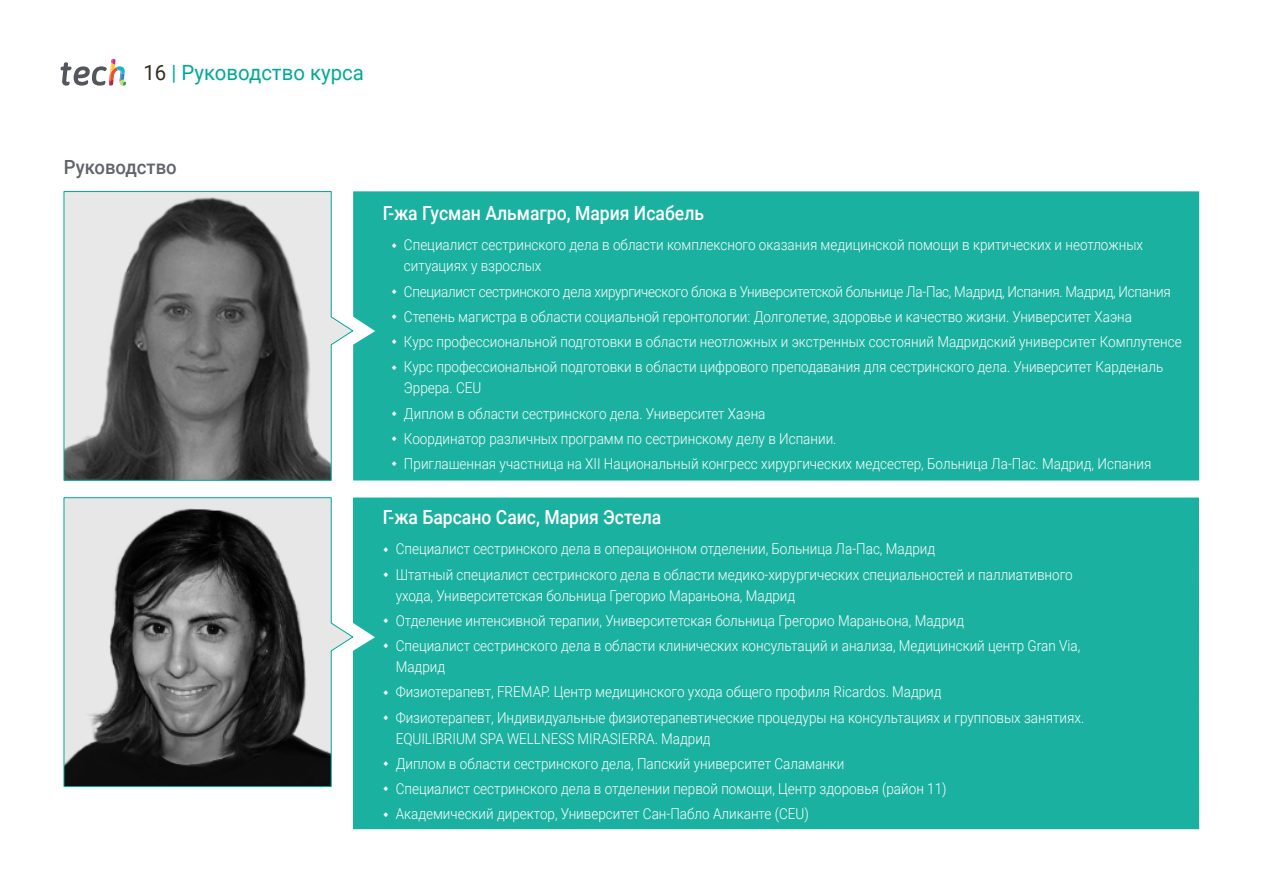
<style>
.page{position:relative;width:1263px;height:893px;background:#fff}
.page>*{position:absolute;margin:0;border:0;box-sizing:border-box;transform-origin:0 0}
.t1{font:21px "Roboto";color:#00a996}
.t2{font:500 19.5px "Roboto";color:#fff;scale:.9 1}
.t3{font:500 19.5px "Roboto";color:#61646a;scale:.95 1}
.t4{font:300 15px/25.2px "Roboto";color:#fff;scale:.9 1}
.s1{color:#312e20}
</style>
<div class="page">
<svg style="left:61px;top:59px;width:65px;height:27px"></svg>
<div style="left:353px;top:191px;width:846px;height:289px;background:#1ab1a0"></div>
<svg style="left:64px;top:191px;width:289px;height:290px;background:#8a8c8c"></svg>
<div style="left:353px;top:497px;width:846px;height:332px;background:#1ab1a0"></div>
<svg style="left:64px;top:497px;width:289px;height:290px;background:#7c7e7e"></svg>
<svg style="left:392px;top:243px;width:5px;height:5px"></svg>
<svg style="left:392px;top:289px;width:5px;height:5px"></svg>
<svg style="left:392px;top:314px;width:5px;height:5px"></svg>
<svg style="left:392px;top:339px;width:5px;height:5px"></svg>
<svg style="left:392px;top:365px;width:5px;height:5px"></svg>
<svg style="left:392px;top:411px;width:5px;height:5px"></svg>
<svg style="left:392px;top:436px;width:5px;height:5px"></svg>
<svg style="left:392px;top:461px;width:5px;height:5px"></svg>
<svg style="left:384px;top:547px;width:4px;height:5px"></svg>
<svg style="left:384px;top:572px;width:4px;height:5px"></svg>
<svg style="left:384px;top:618px;width:4px;height:5px"></svg>
<svg style="left:384px;top:643px;width:4px;height:5px"></svg>
<svg style="left:384px;top:690px;width:4px;height:5px"></svg>
<svg style="left:384px;top:715px;width:4px;height:5px"></svg>
<svg style="left:384px;top:761px;width:4px;height:5px"></svg>
<svg style="left:384px;top:786px;width:4px;height:5px"></svg>
<svg style="left:384px;top:812px;width:4px;height:5px"></svg>
<h1 class="t1" style="left:144px;top:57px;width:222px"><span class="s1">16</span> | Руководство курса</h1>
<h2 class="t3" style="left:64px;top:154px;width:120px">Руководство</h2>
<h2 class="t2" style="left:383px;top:199px;width:359px">Г-жа Гусман Альмагро, Мария Исабель</h2>
<p class="t4" style="left:404px;top:234px;width:823px;line-height:21px">Специалист сестринского дела в области комплексного оказания медицинской помощи в критических и неотложных ситуациях у взрослых</p>
<p class="t4" style="left:404px;top:278px;width:866px">Специалист сестринского дела хирургического блока в Университетской больнице Ла-Пас, Мадрид, Испания. Мадрид, Испания Степень магистра в области социальной геронтологии: Долголетие, здоровье и качество жизни. Университет Хаэна<br>Курс профессиональной подготовки в области неотложных и экстренных состояний Мадридский университет Комплутенсе Курс профессиональной подготовки в области цифрового преподавания для сестринского дела. Университет Карденаль</p>
<p class="t4" style="left:404px;top:375px;width:832px">Эррера. CEU<br>Диплом в области сестринского дела. Университет Хаэна<br>Координатор различных программ по сестринскому делу в Испании.<br>Приглашенная участница на XII Национальный конгресс хирургических медсестер, Больница Ла-Пас. Мадрид, Испания</p>
<h2 class="t2" style="left:383px;top:503px;width:311px">Г-жа Барсано Саис, Мария Эстела</h2>
<p class="t4" style="left:396px;top:536px;width:754px">Специалист сестринского дела в операционном отделении, Больница Ла-Пас, Мадрид<br>Штатный специалист сестринского дела в области медико-хирургических специальностей и паллиативного</p>
<p class="t4" style="left:396px;top:582px;width:762px">ухода, Университетская больница Грегорио Мараньона, Мадрид<br>Отделение интенсивной терапии, Университетская больница Грегорио Мараньона, Мадрид<br>Специалист сестринского дела в области клинических консультаций и анализа, Медицинский центр Gran Via,</p>
<p class="t4" style="left:396px;top:654px;width:766px">Мадрид<br>Физиотерапевт, FREMAP. Центр медицинского ухода общего профиля Ricardos. Мадрид<br>Физиотерапевт, Индивидуальные физиотерапевтические процедуры на консультациях и групповых занятиях.</p>
<p class="t4" style="left:396px;top:725px;width:614px">EQUILIBRIUM SPA WELLNESS MIRASIERRA. Мадрид<br>Диплом в области сестринского дела, Папский университет Саламанки<br>Специалист сестринского дела в отделении первой помощи, Центр здоровья (район 11)<br>Академический директор, Университет Сан-Пабло Аликанте (CEU)</p>
</div>
